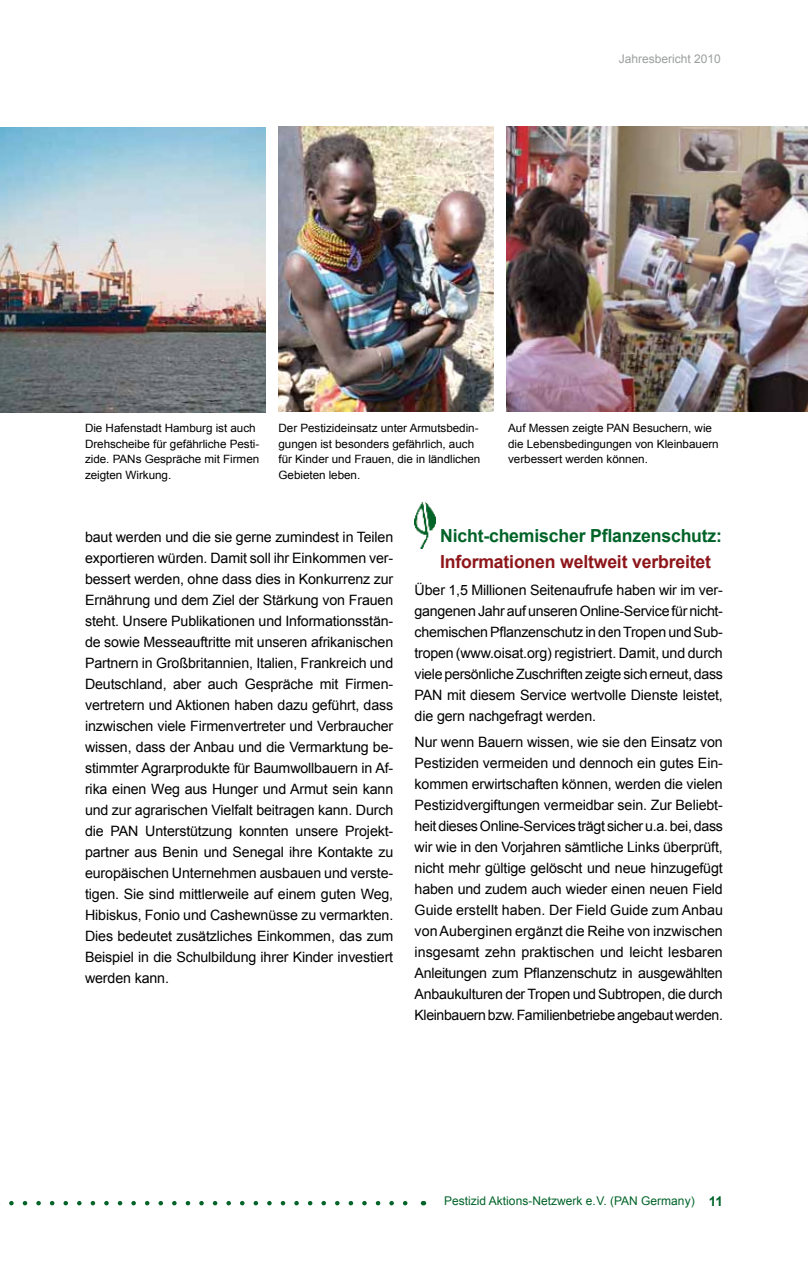
<style>
.page{position:relative;width:808px;height:1263px;background:#fff}
.page>*{position:absolute;margin:0;border:0;box-sizing:border-box;transform-origin:0 0}
.t1{font:700 18px "Arial";letter-spacing:-.01em;color:#006328}
.t2{font:700 18px "Arial";letter-spacing:-.01em;color:#8e161b}
.t3{font:14.25px/21px "Arial";letter-spacing:-.01em;color:#000;text-align:justify}
.t4{font:12px "Arial";color:#006328}
.t5{font:12px "Arial";color:#9c9e9f}
.t6{font:11.4px/15.8px "Arial";letter-spacing:-.005em;color:#000}
.s1{font-weight:700;font-size:13.5px}
</style>
<div class="page">
<svg style="left:0;top:1201px;width:408px;height:4px"></svg>
<img style="left:415px;top:502px;width:21px;height:46px">
<img style="left:279px;top:126px;width:214px;height:286px">
<img style="left:506px;top:126px;width:302px;height:285px">
<img style="left:0;top:128px;width:266px;height:284px">
<p class="t5" style="left:619px;top:51px;width:104px">Jahresbericht 2010</p>
<p class="t6" style="left:85px;top:420px;width:176px">Die Hafenstadt Hamburg ist auch<br>Drehscheibe für gefährliche Pesti&shy;zide. PANs Gespräche mit Firmen zeigten Wirkung.</p>
<p class="t6" style="left:279px;top:420px;width:203px">Der Pestizideinsatz unter Armutsbedin&shy;gungen ist besonders gefährlich, auch für Kinder und Frauen, die in ländlichen Gebieten leben.</p>
<p class="t6" style="left:508px;top:420px;width:212px">Auf Messen zeigte PAN Besuchern, wie die Lebensbedingungen von Kleinbauern verbessert werden können.</p>
<p class="t3" style="left:85px;top:527px;width:310px">baut werden und die sie gerne zumindest in Teilen exportieren würden. Damit soll ihr Einkommen ver&shy;bessert werden, ohne dass dies in Konkurrenz zur Ernährung und dem Ziel der Stärkung von Frauen steht. Unsere Publikationen und Informationsstän&shy;de sowie Messeauftritte mit unseren afrikanischen Partnern in Großbritannien, Italien, Frankreich und Deutschland, aber auch Gespräche mit Firmen&shy;vertretern und Aktionen haben dazu geführt, dass inzwischen viele Firmenvertreter und Verbraucher wissen, dass der Anbau und die Vermarktung be&shy;stimmter Agrarprodukte für Baumwollbauern in Af&shy;rika einen Weg aus Hunger und Armut sein kann und zur agrarischen Vielfalt beitragen kann. Durch die PAN Unterstützung konnten unsere Projekt&shy;partner aus Benin und Senegal ihre Kontakte zu europäischen Unternehmen ausbauen und verste&shy;tigen. Sie sind mittlerweile auf einem guten Weg, Hibiskus, Fonio und Cashewnüsse zu vermarkten.<br>Dies bedeutet zusätzliches Einkommen, das zum Beispiel in die Schulbildung ihrer Kinder investiert werden kann.</p>
<p class="t1" style="left:440px;top:524px;width:283px">Nicht-chemischer Pflanzenschutz:</p>
<p class="t2" style="left:440px;top:550px;width:272px">Informationen weltweit verbreitet</p>
<p class="t3" style="left:415px;top:579px;width:310px">Über 1,5 Millionen Seitenaufrufe haben wir im ver&shy;gangenen Jahr auf unseren Online-Service für nicht&shy;chemischen Pflanzenschutz in den Tropen und Sub&shy;tropen (www.oisat.org) registriert. Damit, und durch viele persönliche Zuschriften zeigte sich erneut, dass PAN mit diesem Service wertvolle Dienste leistet, die gern nachgefragt werden.</p>
<p class="t3" style="left:415px;top:731px;width:310px">Nur wenn Bauern wissen, wie sie den Einsatz von Pestiziden vermeiden und dennoch ein gutes Ein&shy;kommen erwirtschaften können, werden die vielen Pestizidvergiftungen vermeidbar sein. Zur Beliebt&shy;heit dieses Online-Services trägt sicher u.a. bei, dass wir wie in den Vorjahren sämtliche Links überprüft, nicht mehr gültige gelöscht und neue hinzugefügt haben und zudem auch wieder einen neuen Field Guide erstellt haben. Der Field Guide zum Anbau von Auberginen ergänzt die Reihe von inzwischen insgesamt zehn praktischen und leicht lesbaren Anleitungen zum Pflanzenschutz in ausgewählten Anbaukulturen der Tropen und Subtropen, die durch Kleinbauern bzw. Familienbetriebe angebaut werden.</p>
<p class="t4" style="left:444px;top:1193px;width:280px">Pestizid Aktions-Netzwerk e. V. (PAN Germany) <span class="s1">11</span></p>
</div>
